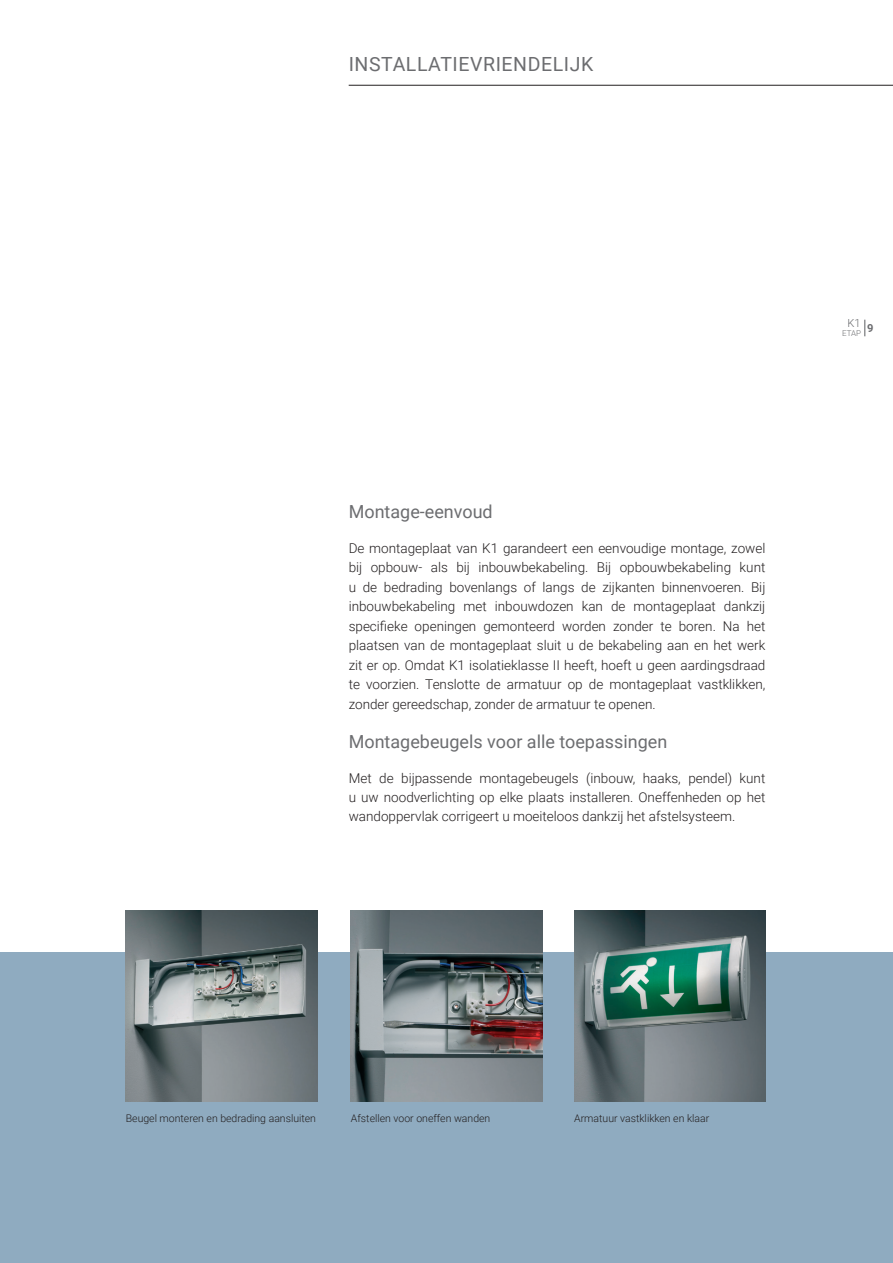
<style>
.page{position:relative;width:893px;height:1263px;background:#fff}
.page>*{position:absolute;margin:0;border:0;box-sizing:border-box;transform-origin:0 0}
.t1{font:19.5px "Roboto";letter-spacing:.03em;color:#6c6d70}
.t2{font:18px "Roboto";color:#6c6d70}
.t3{font:300 13.5px/19.5px "Roboto";color:#231f20;text-align:justify}
.t4{font:300 11.1px "Roboto";color:#6c6d70}
.t5{font:300 10.5px "Roboto";color:#231f20}
.t6{font:300 7.95px "Roboto";color:#6c6d70}
.s1{font-weight:700}
</style>
<div class="page">
<div style="left:0;top:952px;width:893px;height:311px;background:#8fabc0"></div>
<img style="left:351px;top:910px;width:191px;height:191px">
<img style="left:126px;top:910px;width:191px;height:191px">
<img style="left:574px;top:910px;width:191px;height:191px">
<hr style="left:349px;top:85px;width:544px;height:1px;background:#231f20">
<svg style="left:864px;top:320px;width:1px;height:16px"></svg>
<h1 class="t1" style="left:349px;top:51px;width:246px">INSTALLATIEVRIENDELIJK</h1>
<h2 class="t2" style="left:349px;top:499px;width:146px">Montage-eenvoud</h2>
<p class="t3" style="left:349px;top:538px;width:418px">De montageplaat van K1 garandeert een eenvoudige montage, zowel bij opbouw- als bij inbouwbekabeling. Bij opbouwbekabeling kunt u de bedrading bovenlangs of langs de zijkanten binnenvoeren. Bij inbouwbekabeling met inbouwdozen kan de montageplaat dankzij specifieke openingen gemonteerd worden zonder te boren. Na het plaatsen van de montageplaat sluit u de bekabeling aan en het werk zit er op. Omdat K1 isolatieklasse II heeft, hoeft u geen aardingsdraad te voorzien. Tenslotte de armatuur op de montageplaat vastklikken, zonder gereedschap, zonder de armatuur te openen.</p>
<h2 class="t2" style="left:349px;top:729px;width:320px">Montagebeugels voor alle toepassingen</h2>
<p class="t3" style="left:349px;top:767px;width:418px">Met de bijpassende montagebeugels (inbouw, haaks, pendel) kunt u uw noodverlichting op elke plaats installeren. Oneffenheden op het wandoppervlak corrigeert u moeiteloos dankzij het afstelsysteem.</p>
<p class="t4" style="left:847px;top:315px;width:28px">K1 <span class="s1">9</span></p>
<p class="t6" style="left:842px;top:328px;width:21px">ETAP</p>
<p class="t5" style="left:126px;top:1111px;width:192px">Beugel monteren en bedrading aansluiten</p>
<p class="t5" style="left:351px;top:1111px;width:141px">Afstellen voor oneffen wanden</p>
<p class="t5" style="left:574px;top:1111px;width:137px">Armatuur vastklikken en klaar</p>
</div>
